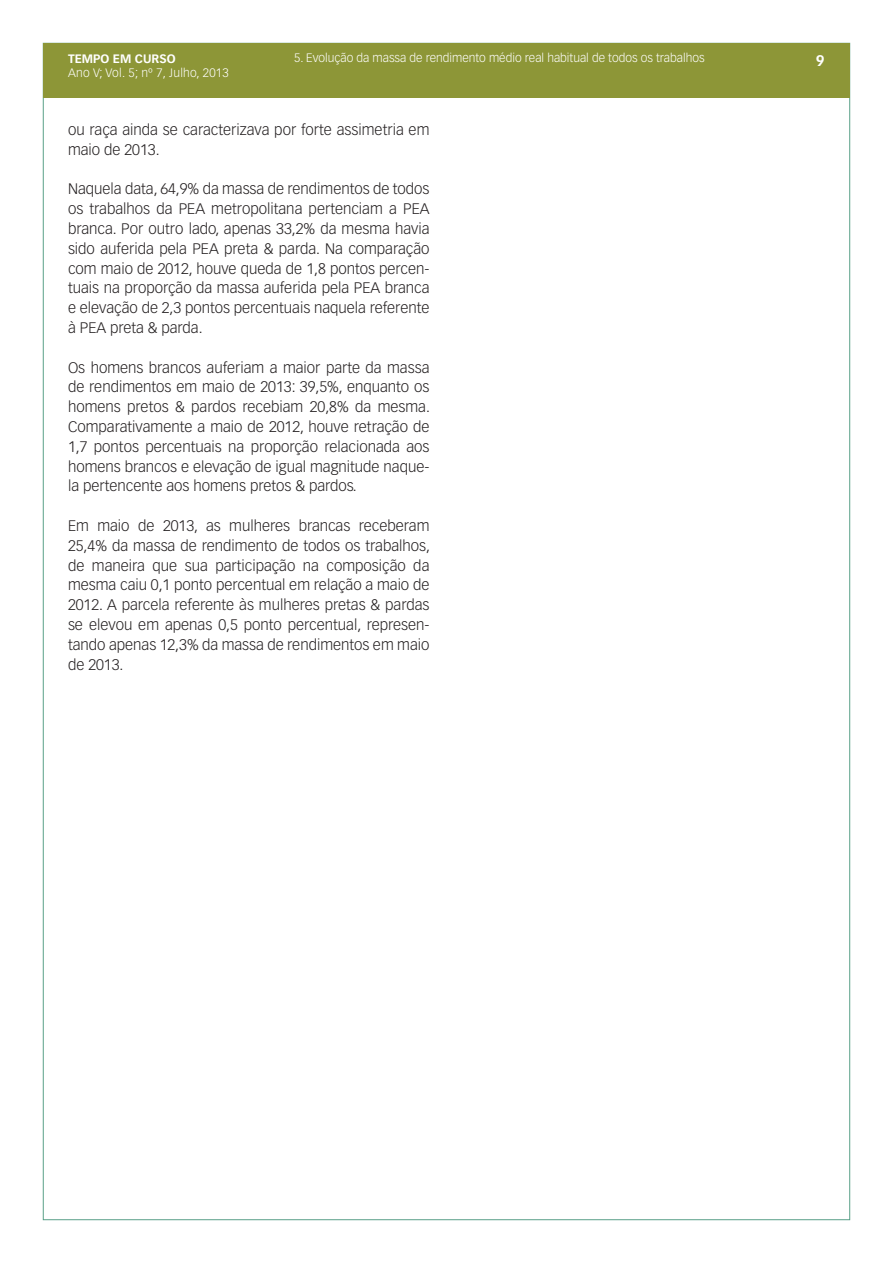
<style>
.page{position:relative;width:893px;height:1263px;background:#fff}
.page>*{position:absolute;margin:0;border:0;box-sizing:border-box;transform-origin:0 0}
.t1{font:300 15px/19.8px "Vectora LT Std";color:#231f20;text-align:justify}
.t2{font:700 15px "Vectora LT Std";color:#fff}
.t3{font:300 12px "Vectora LT Std";color:#fff}
.t4{font:300 12px "Vectora LT Std";letter-spacing:.025em;color:#fff}
.t5{font:700 12px "Vectora LT Std";color:#fff}
</style>
<div class="page">
<div style="left:43px;top:43px;width:806px;height:55px;background:#8d9637"></div>
<p class="t5" style="left:68px;top:51px;width:109px">TEMPO EM CURSO</p>
<p class="t4" style="left:68px;top:66px;width:162px">Ano V; Vol. 5; nº 7, Julho, 2013</p>
<p class="t3" style="left:294px;top:51px;width:412px">5. Evolução da massa de rendimento médio real habitual de todos os trabalhos</p>
<p class="t1" style="left:68px;top:120px;width:363px">ou raça ainda se caracterizava por forte assimetria em maio de 2013.</p>
<p class="t1" style="left:68px;top:179px;width:363px">Naquela data, 64,9% da massa de rendimentos de todos os trabalhos da PEA metropolitana pertenciam a PEA branca. Por outro lado, apenas 33,2% da mesma havia sido auferida pela PEA preta &amp; parda. Na comparação com maio de 2012, houve queda de 1,8 pontos percen&shy;tuais na proporção da massa auferida pela PEA branca e elevação de 2,3 pontos percentuais naquela referente à PEA preta &amp; parda.</p>
<p class="t1" style="left:68px;top:358px;width:363px">Os homens brancos auferiam a maior parte da massa de rendimentos em maio de 2013: 39,5%, enquanto os homens pretos &amp; pardos recebiam 20,8% da mesma.<br>Comparativamente a maio de 2012, houve retração de 1,7 pontos percentuais na proporção relacionada aos homens brancos e elevação de igual magnitude naque&shy;la pertencente aos homens pretos &amp; pardos.</p>
<p class="t1" style="left:68px;top:516px;width:363px">Em maio de 2013, as mulheres brancas receberam 25,4% da massa de rendimento de todos os trabalhos, de maneira que sua participação na composição da mesma caiu 0,1 ponto percentual em relação a maio de 2012. A parcela referente às mulheres pretas &amp; pardas se elevou em apenas 0,5 ponto percentual, represen&shy;tando apenas 12,3% da massa de rendimentos em maio de 2013.</p>
<p class="t2" style="left:816px;top:51px;width:10px">9</p>
</div>
